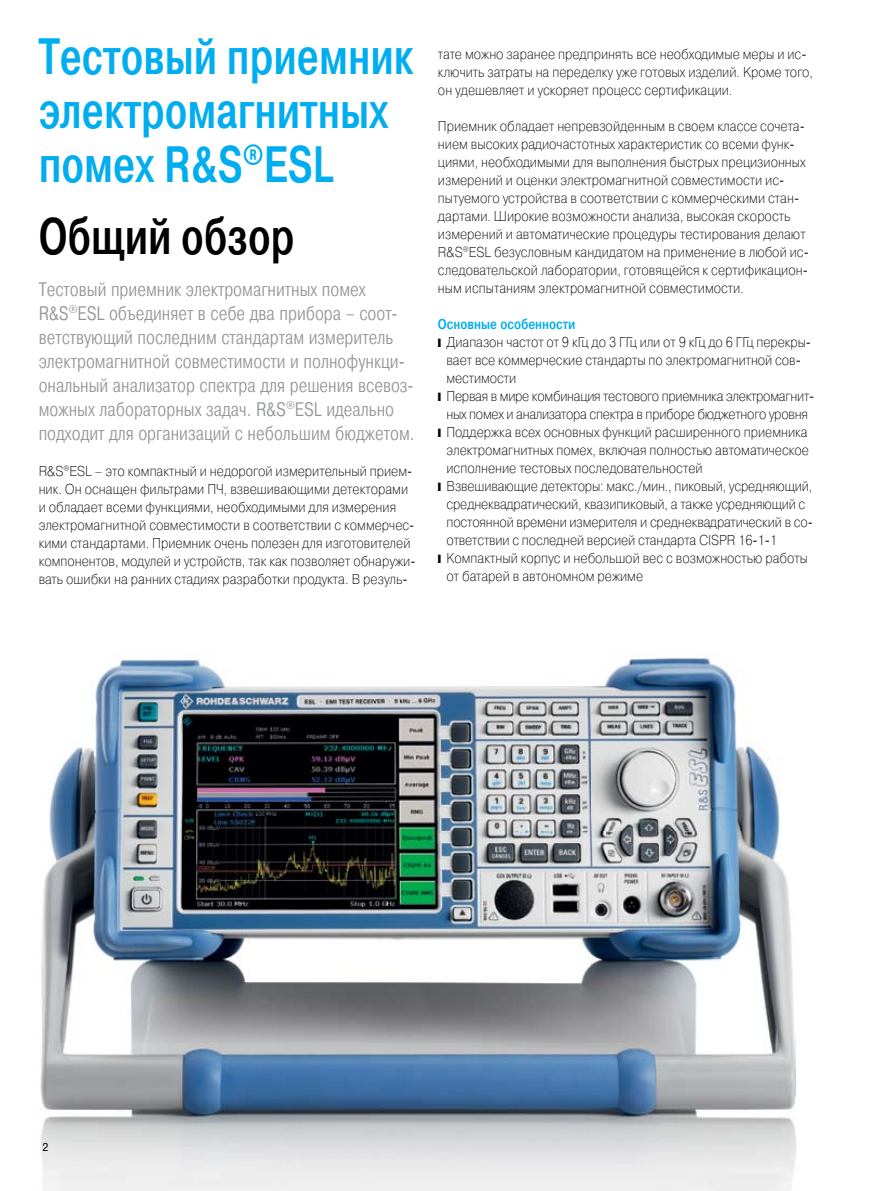
<style>
.page{position:relative;width:893px;height:1191px;background:#fff}
.page>*{position:absolute;margin:0;border:0;box-sizing:border-box;transform-origin:0 0}
.t1{font:500 51px/54px "Pragmatica Cond";color:#00adef;scale:.9 1}
.t2{font:500 51px "Pragmatica Cond";color:#000;scale:.9 1}
.t3{font:300 19.5px/24px "Pragmatica Cond";color:#939598}
.t4{font:14.25px/18px "Pragmatica Light C";color:#000;scale:.9 1}
.t5{font:500 14.25px "Pragmatica Cond";color:#00adef}
</style>
<div class="page">
<img style="left:40px;top:657px;width:757px;height:534px">
<svg style="left:43px;top:1142px;width:5px;height:8px"></svg>
<h1 class="t1" style="left:39px;top:30px;width:418px">Тестовый приемник электромагнитных помех R&amp;S<sup>®</sup>ESL</h1>
<h1 class="t2" style="left:39px;top:206px;width:286px">Общий обзор</h1>
<p class="t3" style="left:39px;top:277px;width:377px">Тестовый приемник электромагнитных помех R&amp;S<sup>®</sup>ESL объединяет в себе два прибора – соот&shy;ветствующий последним стандартам измеритель электромагнитной совместимости и полнофункци&shy;ональный анализатор спектра для решения всевоз&shy;можных лабораторных задач. R&amp;S<sup>®</sup>ESL идеально подходит для организаций с небольшим бюджетом.</p>
<p class="t4" style="left:39px;top:462px;width:420px">R&amp;S<sup>®</sup>ESL – это компактный и недорогой измерительный прием&shy;ник. Он оснащен фильтрами ПЧ, взвешивающими детекторами и обладает всеми функциями, необходимыми для измерения электромагнитной совместимости в соответствии с коммерчес&shy;кими стандартами. Приемник очень полезен для изготовителей компонентов, модулей и устройств, так как позволяет обнаружи&shy;вать ошибки на ранних стадиях разработки продукта. В резуль-</p>
<p class="t4" style="left:438px;top:45px;width:418px">тате можно заранее предпринять все необходимые меры и ис&shy;ключить затраты на переделку уже готовых изделий. Кроме того, он удешевляет и ускоряет процесс сертификации.</p>
<p class="t4" style="left:438px;top:117px;width:414px">Приемник обладает непревзойденным в своем классе сочета&shy;нием высоких радиочастотных характеристик со всеми функ&shy;циями, необходимыми для выполнения быстрых прецизионных измерений и оценки электромагнитной совместимости ис&shy;пытуемого устройства в соответствии с коммерческими стан&shy;дартами. Широкие возможности анализа, высокая скорость измерений и автоматические процедуры тестирования делают R&amp;S<sup>®</sup>ESL безусловным кандидатом на применение в любой ис&shy;следовательской лаборатории, готовящейся к сертификацион&shy;ным испытаниям электромагнитной совместимости.</p>
<p class="t5" style="left:438px;top:316px;width:139px">Основные особенности</p>
<p class="t4" style="left:446px;top:333px;width:410px">Диапазон частот от 9 кГц до 3 ГГц или от 9 кГц до 6 ГГц перекры&shy;вает все коммерческие стандарты по электромагнитной сов&shy;местимости<br>Первая в мире комбинация тестового приемника электромагнит&shy;ных помех и анализатора спектра в приборе бюджетного уровня Поддержка всех основных функций расширенного приемника электромагнитных помех, включая полностью автоматическое исполнение тестовых последовательностей<br>Взвешивающие детекторы: макс./мин., пиковый, усредняющий, среднеквадратический, квазипиковый, а также усредняющий с постоянной времени измерителя и среднеквадратический в со&shy;ответствии с последней версией стандарта CISPR 16-1-1<br>Компактный корпус и небольшой вес с возможностью работы от батарей в автономном режиме</p>
</div>
